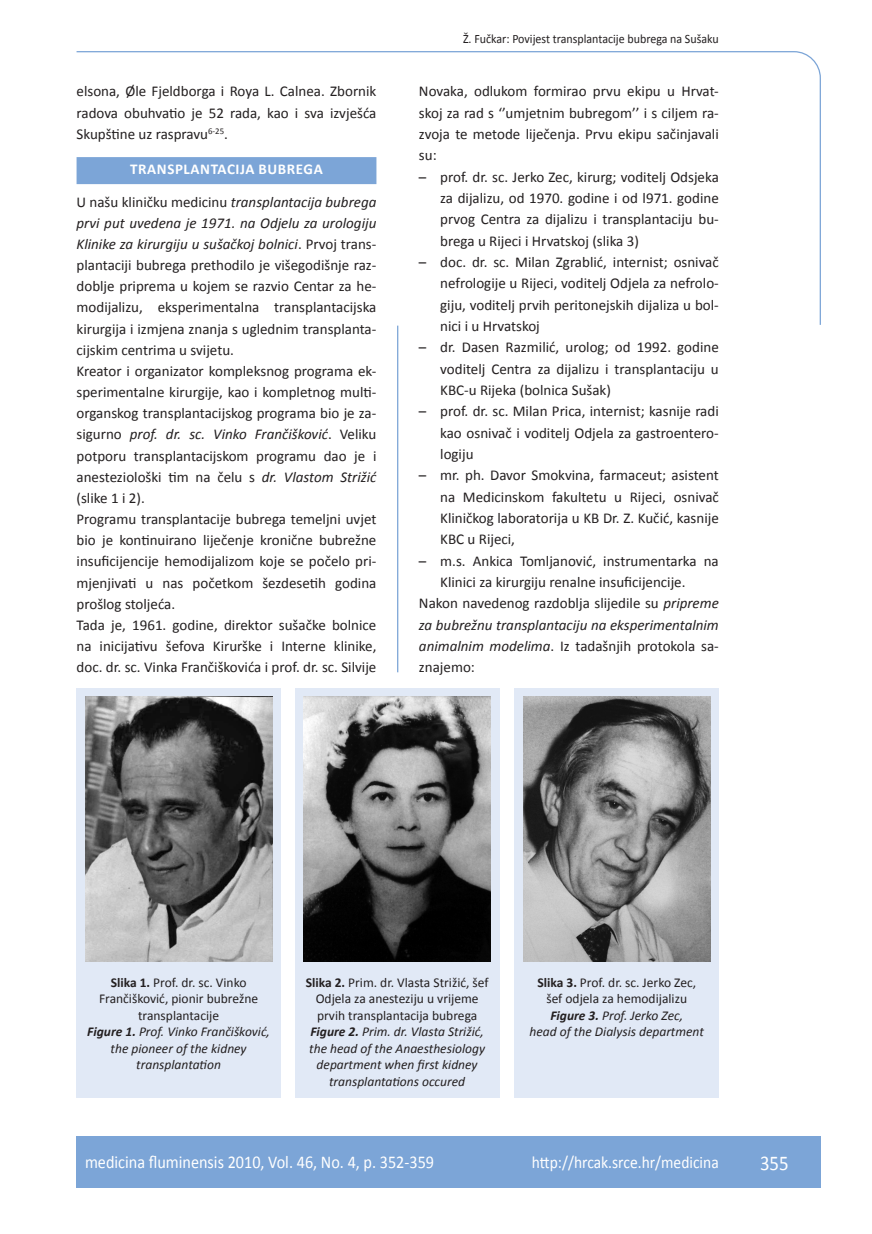
<style>
.page{position:relative;width:872px;height:1234px;background:#fff}
.page>*{position:absolute;margin:0;border:0;box-sizing:border-box;transform-origin:0 0}
.t1{font:21px "Calibri";color:#fff;scale:.9 1}
.t2{font:18px "Calibri";color:#fff;scale:.9 1}
.t3{font:17.25px "Calibri";color:#fff;scale:.9 1}
.t4{font:15px/21.1px "Calibri";color:#231f20;text-align:justify}
.t5{font:700 15px/32.1px "Calibri";letter-spacing:.04em;color:#fff;text-align:center}
.t6{font:italic 15px "Calibri";color:#231f20}
.t7{font:italic 13.5px/16.5px "Calibri";color:#231f20;text-align:center}
.t8{font:13.5px/16.5px "Calibri";color:#231f20;text-align:center}
.t9{font:12.75px "Calibri";color:#231f20;scale:.94 1}
.s1{font-weight:400;color:#231f20}
.s2{font-weight:400;font-style:italic;color:#231f20}
.s3{font-style:italic}
.s4{font-weight:700;font-style:normal}
.s5{font-style:normal}
.s6{font-weight:700}
.s7{font-weight:700;font-style:italic}
</style>
<div class="page">
<svg style="left:76px;top:51px;width:745px;height:275px"></svg>
<hr style="left:397px;top:325px;width:1px;height:347px;background:#7ca5d7">
<div style="left:77px;top:1135px;width:744px;height:51px;background:#7ca5d7"></div>
<div style="left:77px;top:157px;width:299px;height:27px;background:#7ca5d7"></div>
<div style="left:77px;top:687px;width:204px;height:410px;background:#e1e9f6"></div>
<img style="left:85px;top:696px;width:187px;height:265px">
<div style="left:295px;top:687px;width:204px;height:410px;background:#e1e9f6"></div>
<img style="left:303px;top:696px;width:188px;height:265px">
<div style="left:514px;top:687px;width:205px;height:410px;background:#e1e9f6"></div>
<img style="left:523px;top:696px;width:187px;height:265px">
<p class="t4" style="left:77px;top:80px;width:301px">elsona, Øle Fjeldborga i Roya L. Calnea. Zbornik radova obuhvatio je 52 rada, kao i sva izvješća Skupštine uz raspravu<sup>6-25</sup>.</p>
<p class="t5" style="left:77px;top:153px;width:301px">TRANSPLANTACIJA BUBREGA<br><span class="s1">U našu kliničku medicinu</span> <span class="s2">transplantacija bubrega</span></p>
<p class="t4" style="left:77px;top:211px;width:301px;text-align:left"><span class="s3">prvi put uvedena je 1971. na Odjelu za urologiju Klinike za kirurgiju u sušačkoj bolnici</span>. Prvoj trans&shy;plantaciji bubrega prethodilo je višegodišnje raz&shy;doblje priprema u kojem se razvio Centar za he&shy;modijalizu, eksperimentalna transplantacijska kirurgija i izmjena znanja s uglednim transplanta&shy;cijskim centrima u svijetu.<br>Kreator i organizator kompleksnog programa ek&shy;sperimentalne kirurgije, kao i kompletnog multi&shy;organskog transplantacijskog programa bio je za&shy;sigurno <span class="s3">prof. dr. sc. Vinko Frančišković</span>. Veliku potporu transplantacijskom programu dao je i anesteziološki tim na čelu s <span class="s3">dr. Vlastom Strižić </span>(slike 1 i 2).<br>Programu transplantacije bubrega temeljni uvjet bio je kontinuirano liječenje kronične bubrežne insuficijencije hemodijalizom koje se počelo pri&shy;mjenjivati u nas početkom šezdesetih godina prošlog stoljeća.<br>Tada je, 1961. godine, direktor sušačke bolnice na inicijativu šefova Kirurške i Interne klinike, doc. dr. sc. Vinka Frančiškovića i prof. dr. sc. Silvije</p>
<p class="t9" style="left:463px;top:30px;width:273px">Ž. Fučkar: Povijest transplantacije bubrega na Sušaku</p>
<p class="t4" style="left:419px;top:80px;width:301px">Novaka, odlukom formirao prvu ekipu u Hrvat&shy;skoj za rad s ‘’umjetnim bubregom’’ i s ciljem ra&shy;zvoja te metode liječenja. Prvu ekipu sačinjavali su:</p>
<p class="t4" style="left:440px;top:165px;width:280px;text-indent:-21px">– prof. dr. sc. Jerko Zec, kirurg; voditelj Odsjeka za dijalizu, od 1970. godine i od l971. godine prvog Centra za dijalizu i transplantaciju bu&shy;brega u Rijeci i Hrvatskoj (slika 3)</p>
<p class="t4" style="left:440px;top:250px;width:280px;text-indent:-21px">– doc. dr. sc. Milan Zgrablić, internist; osnivač nefrologije u Rijeci, voditelj Odjela za nefrolo&shy;giju, voditelj prvih peritonejskih dijaliza u bol&shy;nici i u Hrvatskoj</p>
<p class="t4" style="left:440px;top:336px;width:280px;text-indent:-21px">– dr. Dasen Razmilić, urolog; od 1992. godine voditelj Centra za dijalizu i transplantaciju u KBC-u Rijeka (bolnica Sušak)</p>
<p class="t4" style="left:440px;top:400px;width:280px;text-indent:-21px">– prof. dr. sc. Milan Prica, internist; kasnije radi kao osnivač i voditelj Odjela za gastroentero&shy;logiju</p>
<p class="t4" style="left:440px;top:464px;width:280px;text-indent:-21px">– mr. ph. Davor Smokvina, farmaceut; asistent na Medicinskom fakultetu u Rijeci, osnivač Kliničkog laboratorija u KB Dr. Z. Kučić, kasnije KBC u Rijeci,</p>
<p class="t4" style="left:419px;top:549px;width:301px">– m.s. Ankica Tomljanović, instrumentarka na</p>
<p class="t4" style="left:440px;top:570px;width:247px">Klinici za kirurgiju renalne insuficijencije.</p>
<p class="t4" style="left:419px;top:591px;width:301px">Nakon navedenog razdoblja slijedile su <span class="s3">pripreme</span></p>
<p class="t6" style="left:419px;top:615px;width:301px">za bubrežnu transplantaciju na eksperimentalnim</p>
<p class="t4" style="left:419px;top:634px;width:301px"><span class="s3">animalnim modelima</span>. Iz tadašnjih protokola sa-</p>
<p class="t4" style="left:419px;top:655px;width:57px">znajemo:</p>
<p class="t7" style="left:87px;top:973px;width:184px"><span class="s4">Slika 1.</span> <span class="s5">Prof. dr. sc. Vinko<br>Frančišković, pionir bubrežne transplantacije<br></span><span class="s6">Figure 1.</span> Prof. Vinko Frančišković, the pioneer of the kidney transplantation</p>
<p class="t7" style="left:306px;top:973px;width:184px"><span class="s4">Slika 2.</span> <span class="s5">Prim. dr. Vlasta Strižić, šef<br>Odjela za anesteziju u vrijeme prvih transplantacija bubrega<br></span><span class="s6">Figure 2.</span> Prim. dr. Vlasta Strižić, the head of the Anaesthesiology department when first kidney transplantations occured</p>
<p class="t8" style="left:529px;top:973px;width:176px"><span class="s6">Slika 3.</span> Prof. dr. sc. Jerko Zec, šef odjela za hemodijalizu<br><span class="s7">Figure 3.</span> <span class="s3">Prof. Jerko Zec,<br>head of the Dialysis department</span></p>
<p class="t2" style="left:85px;top:1150px;width:389px">medicina fluminensis 2010, Vol. 46, No. 4, p. 352-359</p>
<p class="t3" style="left:532px;top:1151px;width:209px">http://hrcak.srce.hr/medicina</p>
<h1 class="t1" style="left:760px;top:1149px;width:33px">355</h1>
</div>
